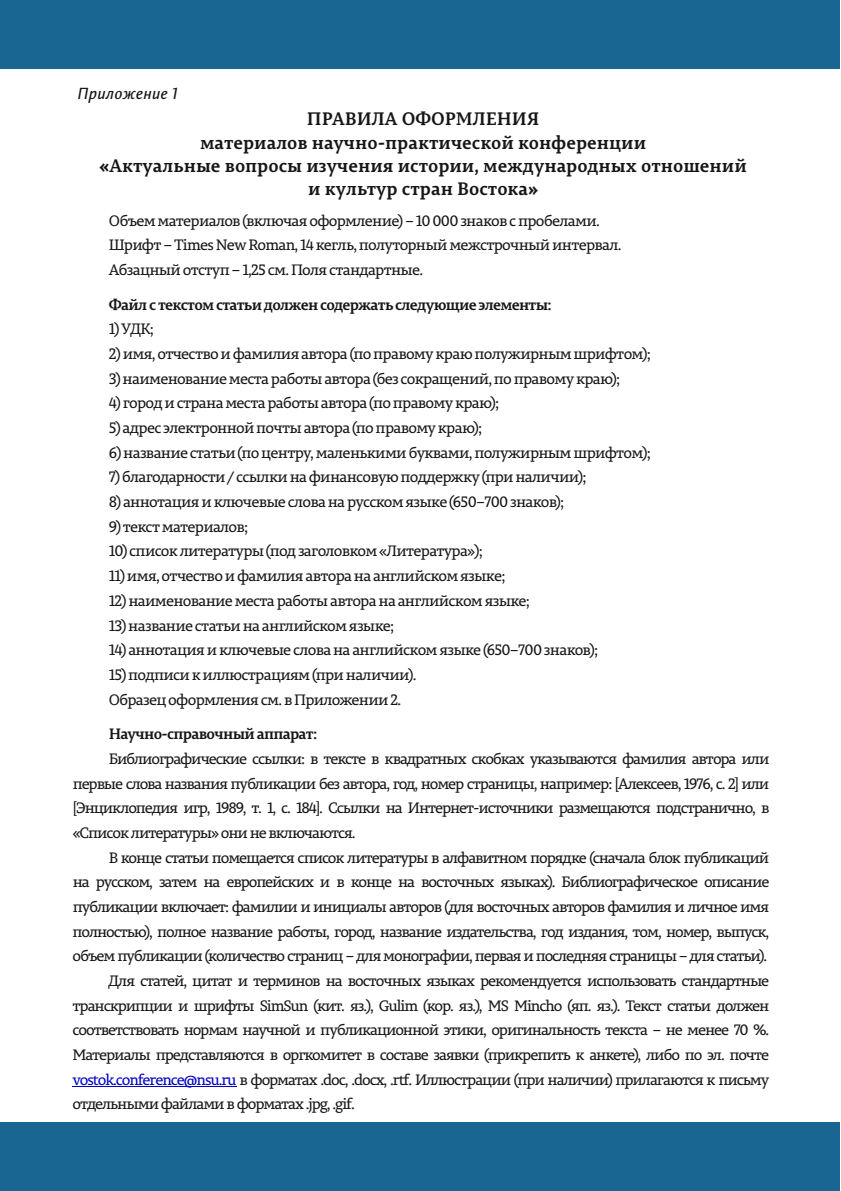
<style>
.page{position:relative;width:841px;height:1191px;background:#fff}
.page>*{position:absolute;margin:0;border:0;box-sizing:border-box;transform-origin:0 0}
.t1{font:700 18px/23.4px "Permian Slab Serif Typeface";color:#151616;text-align:center}
.t2{font:italic 16px "Permian Sans Typeface";color:#151616}
.t3{font:15px/24.7px "Permian Slab Serif Typeface";letter-spacing:-.07em;color:#151616;text-align:justify}
.t4{font:15px/24.7px "Permian Slab Serif Typeface";letter-spacing:-.045em;color:#151616}
.t5{font:700 15px "Permian Slab Serif Typeface";letter-spacing:-.045em;color:#151616}
.s1{color:#0000c4}
</style>
<div class="page">
<hr style="left:73px;top:1085px;width:164px;height:1px;background:#0000c4">
<div style="left:0;top:1121px;width:840px;height:69px;background:#196693"></div>
<div style="left:0;top:0;width:840px;height:69px;background:#196693"></div>
<p class="t2" style="left:77px;top:87px;width:102px">Приложение 1</p>
<p class="t1" style="left:99px;top:109px;width:649px">ПРАВИЛА ОФОРМЛЕНИЯ<br>материалов научно-практической конференции<br>«Актуальные вопросы изучения истории, международных отношений и культур стран Востока»</p>
<p class="t4" style="left:109px;top:209px;width:514px">Объем материалов (включая оформление) – 10 000 знаков с пробелами.<br>Шрифт – Times New Roman, 14 кегль, полуторный межстрочный интервал.<br>Абзацный отступ – 1,25 см. Поля стандартные.</p>
<p class="t5" style="left:109px;top:298px;width:445px">Файл с текстом статьи должен содержать следующие элементы:</p>
<p class="t3" style="left:109px;top:318px;width:47px">1) УДК;</p>
<p class="t4" style="left:109px;top:343px;width:544px">2) имя, отчество и фамилия автора (по правому краю полужирным шрифтом);</p>
<p class="t4" style="left:109px;top:367px;width:513px">3) наименование места работы автора (без сокращений, по правому краю);</p>
<p class="t4" style="left:109px;top:392px;width:392px">4) город и страна места работы автора (по правому краю);</p>
<p class="t4" style="left:109px;top:417px;width:375px">5) адрес электронной почты автора (по правому краю);</p>
<p class="t4" style="left:109px;top:441px;width:544px">6) название статьи (по центру, маленькими буквами, полужирным шрифтом);</p>
<p class="t4" style="left:109px;top:466px;width:479px">7) благодарности / ссылки на финансовую поддержку (при наличии);</p>
<p class="t4" style="left:109px;top:491px;width:457px">8) аннотация и ключевые слова на русском языке (650–700 знаков);</p>
<p class="t4" style="left:109px;top:515px;width:141px">9) текст материалов;</p>
<p class="t4" style="left:109px;top:540px;width:376px">10) список литературы (под заголовком «Литература»);</p>
<p class="t4" style="left:109px;top:565px;width:398px">11) имя, отчество и фамилия автора на английском языке;</p>
<p class="t4" style="left:109px;top:589px;width:423px">12) наименование места работы автора на английском языке;</p>
<p class="t4" style="left:109px;top:614px;width:287px">13) название статьи на английском языке;</p>
<p class="t4" style="left:109px;top:639px;width:491px">14) аннотация и ключевые слова на английском языке (650–700 знаков);</p>
<p class="t4" style="left:109px;top:663px;width:309px">15) подписи к иллюстрациям (при наличии).<br>Образец оформления см. в Приложении 2.</p>
<p class="t5" style="left:109px;top:727px;width:210px">Научно-справочный аппарат:</p>
<p class="t3" style="left:73px;top:747px;width:698px;text-indent:36px">Библиографические ссылки: в тексте в квадратных скобках указываются фамилия автора или первые слова названия публикации без автора, год, номер страницы, например: [Алексеев, 1976, с. 2] или [Энциклопедия игр, 1989, т. 1, с. 184]. Ссылки на Интернет-источники размещаются подстранично, в «Список литературы» они не включаются.</p>
<p class="t3" style="left:109px;top:846px;width:662px">В конце статьи помещается список литературы в алфавитном порядке (сначала блок публикаций</p>
<p class="t3" style="left:73px;top:870px;width:698px">на русском, затем на европейских и в конце на восточных языках). Библиографическое описание</p>
<p class="t3" style="left:73px;top:895px;width:698px">публикации включает: фамилии и инициалы авторов (для восточных авторов фамилия и личное имя</p>
<p class="t3" style="left:73px;top:920px;width:698px">полностью), полное название работы, город, название издательства, год издания, том, номер, выпуск,</p>
<p class="t3" style="left:73px;top:944px;width:696px">объем публикации (количество страниц – для монографии, первая и последняя страницы – для статьи).</p>
<p class="t3" style="left:109px;top:969px;width:662px">Для статей, цитат и терминов на восточных языках рекомендуется использовать стандартные</p>
<p class="t3" style="left:73px;top:994px;width:698px">транскрипции и шрифты SimSun (кит. яз.), Gulim (кор. яз.), MS Mincho (яп. яз.). Текст статьи должен</p>
<p class="t3" style="left:73px;top:1018px;width:698px">соответствовать нормам научной и публикационной этики, оригинальность текста – не менее 70 %.</p>
<p class="t3" style="left:73px;top:1043px;width:698px">Материалы представляются в оргкомитет в составе заявки (прикрепить к анкете), либо по эл. почте</p>
<p class="t3" style="left:73px;top:1068px;width:698px"><span class="s1">vostok.conference@nsu.ru</span> в форматах .doc, .docx, .rtf. Иллюстрации (при наличии) прилагаются к письму</p>
<p class="t3" style="left:73px;top:1092px;width:284px">отдельными файлами в форматах .jpg, .gif.</p>
</div>
